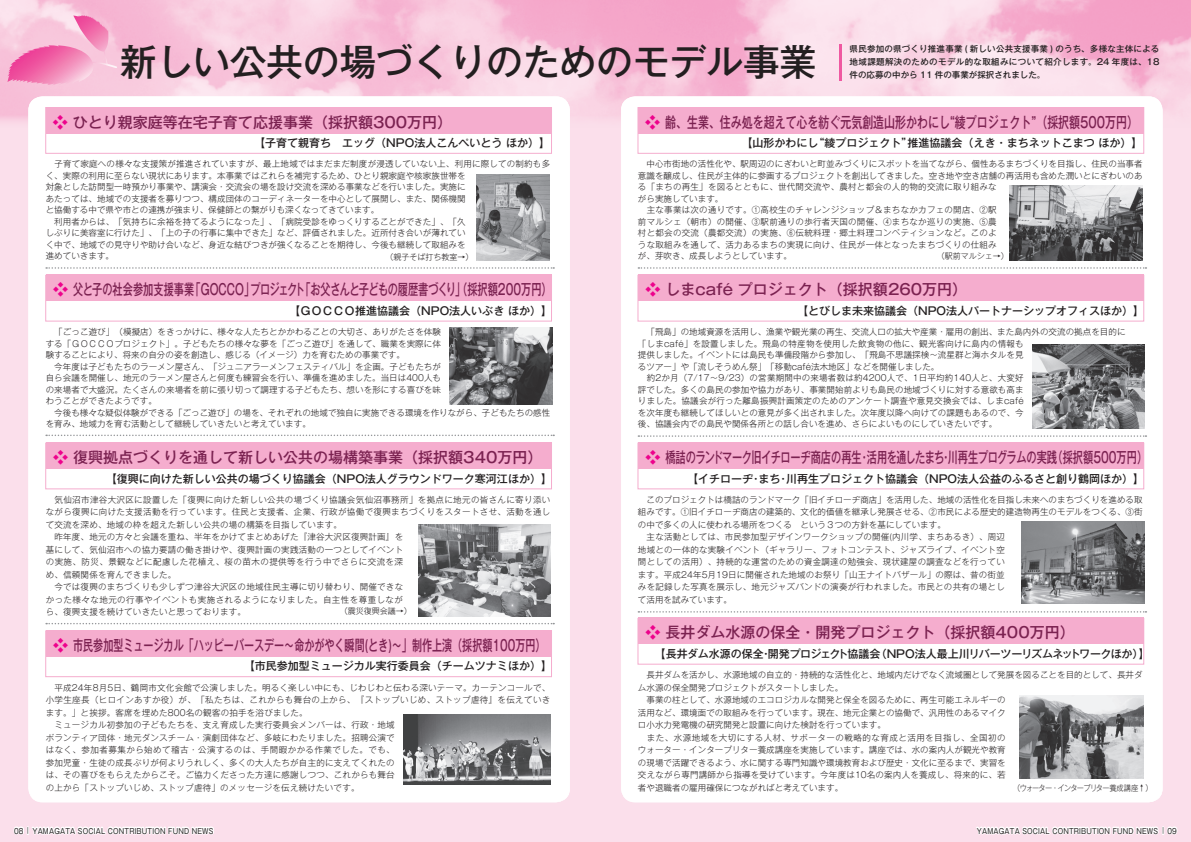
<style>
.page{position:relative;width:1191px;height:842px;background:#fbdfeb}
.page>*{position:absolute;margin:0;border:0;box-sizing:border-box;transform-origin:0 0}
.t1{font:500 37px "Gothic MB101 Pr 5";letter-spacing:-.01em;color:#231f20}
.t2{font:500 15px "Gothic MB101 Pr 5";color:#7b2251}
.t3{font:500 15px "Gothic MB101 Pr 5";letter-spacing:-.02em;color:#7b2251;scale:.68 1}
.t4{font:500 15px "Gothic MB101 Pr 5";color:#7b2251;scale:.67 1}
.t5{font:500 15px "Gothic MB101 Pr 5";color:#7b2251;scale:.73 1}
.t6{font:500 11px "Gothic MB101 Pr 5";color:#231f20}
.t7{font:500 11px "Gothic MB101 Pr 5";letter-spacing:-.02em;color:#231f20}
.t8{font:300 8.5px/12.5px "Gothic MB101 Pr 5";letter-spacing:.01em;color:#231f20}
.t9{font:300 8.5px/12.5px "Gothic MB101 Pr 5";letter-spacing:.04em;color:#231f20}
.t10{font:300 8.5px/11.5px "Gothic MB101 Pr 5";letter-spacing:.03em;color:#231f20}
.t11{font:500 8.5px/12.8px "Gothic MB101 Pr 5";color:#231f20;text-align:justify}
.t12{font:300 8px "Gothic MB101 Pr 5";color:#231f20}
.t13{font:300 8px "Gothic MB101 Pr 5";letter-spacing:-.105em;color:#231f20;scale:.9 1}
.t14{font:7.5px "Gothic MB101 Pr 5";letter-spacing:.03em;color:#231f20;scale:.9 1}
.s1{color:#ed028c}
.s2{font-size:6.8px}
</style>
<div class="page">
<img style="left:0;top:0;width:1191px;height:129px">
<div style="left:28px;top:96px;width:542px;height:706px;background:#fff;border-radius:14px"></div>
<div style="left:621px;top:96px;width:541px;height:706px;background:#fff;border-radius:14px"></div>
<svg style="left:7px;top:15px;width:110px;height:70px;background:#f5a6ca"></svg>
<hr style="left:839px;top:44px;width:3px;height:37px;background:#ef59a1">
<div style="left:46px;top:107px;width:505px;height:26px;background:#f5adce"></div>
<div style="left:45px;top:107px;width:507px;height:47px;border:1px solid #f5adce"></div>
<img style="left:476px;top:174px;width:73px;height:51px">
<div style="left:46px;top:275px;width:505px;height:26px;background:#f5adce"></div>
<div style="left:45px;top:275px;width:507px;height:47px;border:1px solid #f5adce"></div>
<img style="left:449px;top:328px;width:103px;height:76px">
<svg style="left:46px;top:435px;width:508px;height:1px"></svg>
<div style="left:46px;top:443px;width:505px;height:26px;background:#f5adce"></div>
<div style="left:45px;top:443px;width:507px;height:46px;border:1px solid #f5adce"></div>
<img style="left:418px;top:524px;width:132px;height:73px">
<div style="left:638px;top:107px;width:505px;height:26px;background:#f5adce"></div>
<div style="left:637px;top:107px;width:507px;height:47px;border:1px solid #f5adce"></div>
<img style="left:1009px;top:185px;width:133px;height:40px">
<div style="left:638px;top:275px;width:505px;height:26px;background:#f5adce"></div>
<div style="left:637px;top:275px;width:507px;height:47px;border:1px solid #f5adce"></div>
<img style="left:1032px;top:344px;width:112px;height:84px">
<svg style="left:638px;top:435px;width:508px;height:2px"></svg>
<div style="left:638px;top:443px;width:505px;height:26px;background:#f5adce"></div>
<div style="left:637px;top:443px;width:507px;height:46px;border:1px solid #f5adce"></div>
<img style="left:1021px;top:522px;width:123px;height:82px">
<svg style="left:638px;top:611px;width:508px;height:2px"></svg>
<div style="left:638px;top:618px;width:505px;height:26px;background:#f5adce"></div>
<div style="left:637px;top:618px;width:507px;height:47px;border:1px solid #f5adce"></div>
<img style="left:1019px;top:696px;width:124px;height:74px">
<div style="left:46px;top:630px;width:505px;height:26px;background:#f5adce"></div>
<div style="left:45px;top:630px;width:507px;height:47px;border:1px solid #f5adce"></div>
<img style="left:403px;top:715px;width:147px;height:70px">
<svg style="left:638px;top:225px;width:508px;height:44px"></svg>
<svg style="left:46px;top:597px;width:508px;height:40px"></svg>
<svg style="left:46px;top:225px;width:508px;height:72px"></svg>
<svg style="left:13px;top:826px;width:201px;height:9px"></svg>
<svg style="left:974px;top:770px;width:204px;height:65px"></svg>
<h1 class="t1" style="left:120px;top:31px;width:698px">新しい公共の場づくりのためのモデル事業</h1>
<p class="t11" style="left:849px;top:42px;width:311px">県民参加の県づくり推進事業 ( 新しい公共支援事業 ) のうち、多様な主体による地域課題解決のためのモデル的な取組みについて紹介します。24 年度は、18件の応募の中から 11 件の事業が採択されました。</p>
<h2 class="t2" style="left:53px;top:109px;width:401px"><span class="s1">❖</span> ひとり親家庭等在宅子育て応援事業（採択額300万円）</h2>
<h2 class="t5" style="left:645px;top:109px;width:676px"><span class="s1">❖</span> 齢、生業、住み処を超えて心を紡ぐ元気創造山形かわにし“綾プロジェクト”（採択額500万円）</h2>
<p class="t6" style="left:254px;top:134px;width:297px">【子育て親育ち　エッグ（NPO法人こんぺいとう ほか）】</p>
<p class="t8" style="left:46px;top:158px;width:506px;line-height:11.5px">　子育て家庭への様々な支援策が推進されていますが、最上地域ではまだまだ制度が浸透していない上、利用に際しての制約も多く、実際の利用に至らない現状にあります。本事業ではこれらを補完するため、ひとり親家庭や核家族世帯を<br>対象とした訪問型一時預かり事業や、講演会・交流会の場を設け交流を深める事業などを行いました。実施に<br>あたっては、地域での支援者を募りつつ、構成団体のコーディネーターを中心として展開し、また、関係機関<br>と協働する中で県や市との連携が強まり、保健師との繋がりも深くなってきています。<br>　利用者からは、「気持ちに余裕を持てるようになった」、「病院受診をゆっくりすることができた」、「久<br>しぶりに美容室に行けた」、「上の子の行事に集中できた」など、評価されました。近所付き合いが薄れてい<br>く中で、地域での見守りや助け合いなど、身近な結びつきが強くなることを期待し、今後も継続して取組みを<br>進めていきます。</p>
<p class="t6" style="left:741px;top:134px;width:402px">【山形かわにし“綾プロジェクト”推進協議会（えき・まちネットこまつ ほか）】</p>
<p class="t10" style="left:638px;top:158px;width:506px">　中心市街地の活性化や、駅周辺のにぎわいと町並みづくりにスポットを当てながら、個性あるまちづくりを目指し、住民の当事者意識を醸成し、住民が主体的に参画するプロジェクトを創出してきました。空き地や空き店舗の再活用も含めた潤いとにぎわいのある「まちの再生」を図るとともに、世代間交流や、農村と都会の人的物的交流に取り組みな<br>がら実施しています。<br>　主な事業は次の通りです。①高校生のチャレンジショップ＆まちなかカフェの開店、②駅<br>前マルシェ（朝市）の開催、③駅前通りの歩行者天国の開催、④まちなか巡りの実施、⑤農<br>村と都会の交流（農都交流）の実施、⑥伝統料理・郷土料理コンペティションなど。このよ<br>うな取組みを通して、活力あるまちの実現に向け、住民が一体となったまちづくりの仕組み<br>が、芽吹き、成長しようとしています。</p>
<p class="t12" style="left:385px;top:250px;width:89px">（親子そば打ち教室→）</p>
<p class="t12" style="left:936px;top:250px;width:73px">（駅前マルシェ→）</p>
<h2 class="t3" style="left:53px;top:277px;width:735px"><span class="s1">❖</span> 父と子の社会参加支援事業「ＧＯＣＣＯ」プロジェクト「お父さんと子どもの履歴書づくり」（採択額200万円）</h2>
<p class="t6" style="left:289px;top:302px;width:264px">【ＧＯＣＣＯ推進協議会（NPO法人いぶき ほか）】</p>
<p class="t8" style="left:46px;top:325px;width:506px;line-height:11.5px">　「ごっこ遊び」（模擬店）をきっかけに、様々な人たちとかかわることの大切さ、ありがたさを体験<br>する「ＧＯＣＣＯプロジェクト」。子どもたちの様々な夢を「ごっこ遊び」を通して、職業を実際に体<br>験することにより、将来の自分の姿を創造し、感じる（イメージ）力を育むための事業です。<br>　今年度は子どもたちのラーメン屋さん、「ジュニアラーメンフェスティバル」を企画。子どもたちが<br>自ら会議を開催し、地元のラーメン屋さんと何度も練習会を行い、準備を進めました。当日は400人も<br>の来場者で大盛況。たくさんの来場者を前に張り切って調理する子どもたち、想いを形にする喜びを味<br>わうことができたようです。<br>　今後も様々な疑似体験ができる「ごっこ遊び」の場を、それぞれの地域で独自に実施できる環境を作りながら、子どもたちの感性を育み、地域力を育む活動として継続していきたいと考えています。</p>
<h2 class="t2" style="left:53px;top:445px;width:491px"><span class="s1">❖</span> 復興拠点づくりを通して新しい公共の場構築事業（採択額340万円）</h2>
<p class="t6" style="left:106px;top:469px;width:448px">【復興に向けた新しい公共の場づくり協議会（NPO法人グラウンドワーク寒河江ほか）】</p>
<p class="t9" style="left:46px;top:493px;width:506px">　気仙沼市津谷大沢区に設置した「復興に向けた新しい公共の場づくり協議会気仙沼事務所」を拠点に地元の皆さんに寄り添いながら復興に向けた支援活動を行っています。住民と支援者、企業、行政が協働で復興まちづくりをスタートさせ、活動を通して交流を深め、地域の枠を超えた新しい公共の場の構築を目指しています。<br>　昨年度、地元の方々と会議を重ね、半年をかけてまとめあげた『津谷大沢区復興計画』を<br>基にして、気仙沼市への協力要請の働き掛けや、復興計画の実践活動の一つとしてイベント<br>の実施、防災、景観などに配慮した花植え、桜の苗木の提供等を行う中でさらに交流を深<br>め、信頼関係を育んできました。<br>　今では復興のまちづくりも少しずつ津谷大沢区の地域住民主導に切り替わり、開催できな<br>かった様々な地元の行事やイベントも実施されるようになりました。自主性を尊重しなが<br>ら、復興支援を続けていきたいと思っております。</p>
<p class="t12" style="left:340px;top:604px;width:73px">（震災復興会議→）</p>
<h2 class="t4" style="left:53px;top:633px;width:736px"><span class="s1">❖</span> 市民参加型ミュージカル「ハッピーバースデー～命かがやく瞬間(とき)～」制作上演（採択額100万円）</h2>
<p class="t6" style="left:244px;top:657px;width:310px">【市民参加型ミュージカル実行委員会（チームツナミほか）】</p>
<p class="t8" style="left:46px;top:680px;width:506px">　平成24年8月5日、鶴岡市文化会館で公演しました。明るく楽しい中にも、じわじわと伝わる深いテーマ。カーテンコールで、小学生座長（ヒロインあすか役）が、「私たちは、これからも舞台の上から、『ストップいじめ、ストップ虐待』を伝えていきます。」と挨拶。客席を埋めた800名の観客の拍手を浴びました。<br>　ミュージカル初参加の子どもたちを、支え育成した実行委員会メンバーは、行政・地域<br>ボランティア団体・地元ダンスチーム・演劇団体など、多岐にわたりました。招聘公演で<br>はなく、参加者募集から始めて稽古・公演するのは、手間暇かかる作業でした。でも、<br>参加児童・生徒の成長ぶりが何よりうれしく、多くの大人たちが自主的に支えてくれたの<br>は、その喜びをもらえたからこそ。ご協力くださった方達に感謝しつつ、これからも舞台<br>の上から「ストップいじめ、ストップ虐待」のメッセージを伝え続けたいです。</p>
<h2 class="t2" style="left:645px;top:277px;width:323px"><span class="s1">❖</span> しまcafé プロジェクト（採択額260万円）</h2>
<p class="t6" style="left:797px;top:302px;width:349px">【とびしま未来協議会（NPO法人パートナーシップオフィスほか）】</p>
<p class="t8" style="left:638px;top:325px;width:489px;line-height:11.5px">　「飛島」の地域資源を活用し、漁業や観光業の再生、交流人口の拡大や産業・雇用の創出、また島内外の交流の拠点を目的に「しまcafé」を設置しました。飛島の特産物を使用した飲食物の他に、観光客向けに島内の情報も<br>提供しました。イベントには島民も準備段階から参加し、「飛島不思議探検～流星群と海ホタルを見<br>るツアー」や「流しそうめん祭」「移動café法木地区」などを開催しました。<br>　約2か月（7/17～9/23）の営業期間中の来場者数は約4200人で、1日平均約140人と、大変好<br>評でした。多くの島民の参加や協力があり、事業開始前よりも島民の地域づくりに対する意欲も高ま<br>りました。協議会が行った離島振興計画策定のためのアンケート調査や意見交換会では、しまcafé<br>を次年度も継続してほしいとの意見が多く出されました。次年度以降へ向けての課題もあるので、今<br>後、協議会内での島民や関係各所との話し合いを進め、さらによいものにしていきたいです。</p>
<h2 class="t3" style="left:645px;top:445px;width:739px"><span class="s1">❖</span> 橋詰のランドマーク旧イチローヂ商店の再生･活用を通したまち・川再生プログラムの実践（採択額500万円）</h2>
<p class="t6" style="left:687px;top:469px;width:459px">【イチローヂ･まち･川再生プロジェクト協議会（NPO法人公益のふるさと創り鶴岡ほか）】</p>
<p class="t8" style="left:638px;top:493px;width:506px">　このプロジェクトは橋詰のランドマーク「旧イチローヂ商店」を活用した、地域の活性化を目指し未来へのまちづくりを進める取組みです。①旧イチローヂ商店の建築的、文化的価値を継承し発展させる、②市民による歴史的建造物再生のモデルをつくる、③街の中で多くの人に使われる場所をつくる　という３つの方針を基にしています。<br>　主な活動としては、市民参加型デザインワークショップの開催(内川学、まちあるき）、周辺<br>地域との一体的な実験イベント（ギャラリー、フォトコンテスト、ジャズライブ、イベント空<br>間としての活用）、持続的な運営のための資金調達の勉強会、現状建屋の調査などを行ってい<br>ます。平成24年5月19日に開催された地域のお祭り「山王ナイトバザール」の際は、昔の街並<br>みを記録した写真を展示し、地元ジャズバンドの演奏が行われました。市民との共有の場とし<br>て活用を試みています。</p>
<h2 class="t2" style="left:645px;top:620px;width:431px"><span class="s1">❖</span> 長井ダム水源の保全・開発プロジェクト（採択額400万円）</h2>
<p class="t7" style="left:654px;top:645px;width:496px">【長井ダム水源の保全・開発プロジェクト協議会（ＮＰＯ法人最上川リバーツーリズムネットワークほか）】</p>
<p class="t8" style="left:638px;top:668px;width:506px">　長井ダムを活かし、水源地域の自立的・持続的な活性化と、地域内だけでなく流域圏として発展を図ることを目的として、長井ダム水源の保全開発プロジェクトがスタートしました。<br>　事業の柱として、水源地域のエコロジカルな開発と保全を図るために、再生可能エネルギーの<br>活用など、環境面での取組みを行っています。現在、地元企業との協働で、汎用性のあるマイク<br>ロ小水力発電機の研究開発と設置に向けた検討を行っています。<br>　また、水源地域を大切にする人材、サポーターの戦略的な育成と活用を目指し、全国初の<br>ウォーター・インタープリター養成講座を実施しています。講座では、水の案内人が観光や教育<br>の現場で活躍できるよう、水に関する専門知識や環境教育および歴史・文化に至るまで、実習を<br>交えながら専門講師から指導を受けています。今年度は10名の案内人を養成し、将来的に、若<br>者や退職者の雇用確保につながればと考えています。　</p>
<p class="t13" style="left:1013px;top:781px;width:157px">（ウォーター・インタープリター養成講座↑）</p>
<p class="t14" style="left:14px;top:824px;width:223px">08<span class="s2">｜</span>YAMAGATA SOCIAL CONTRIBUTION FUND NEWS</p>
<p class="t14" style="left:977px;top:824px;width:224px">YAMAGATA SOCIAL CONTRIBUTION FUND NEWS <span class="s2">｜</span>09</p>
</div>
